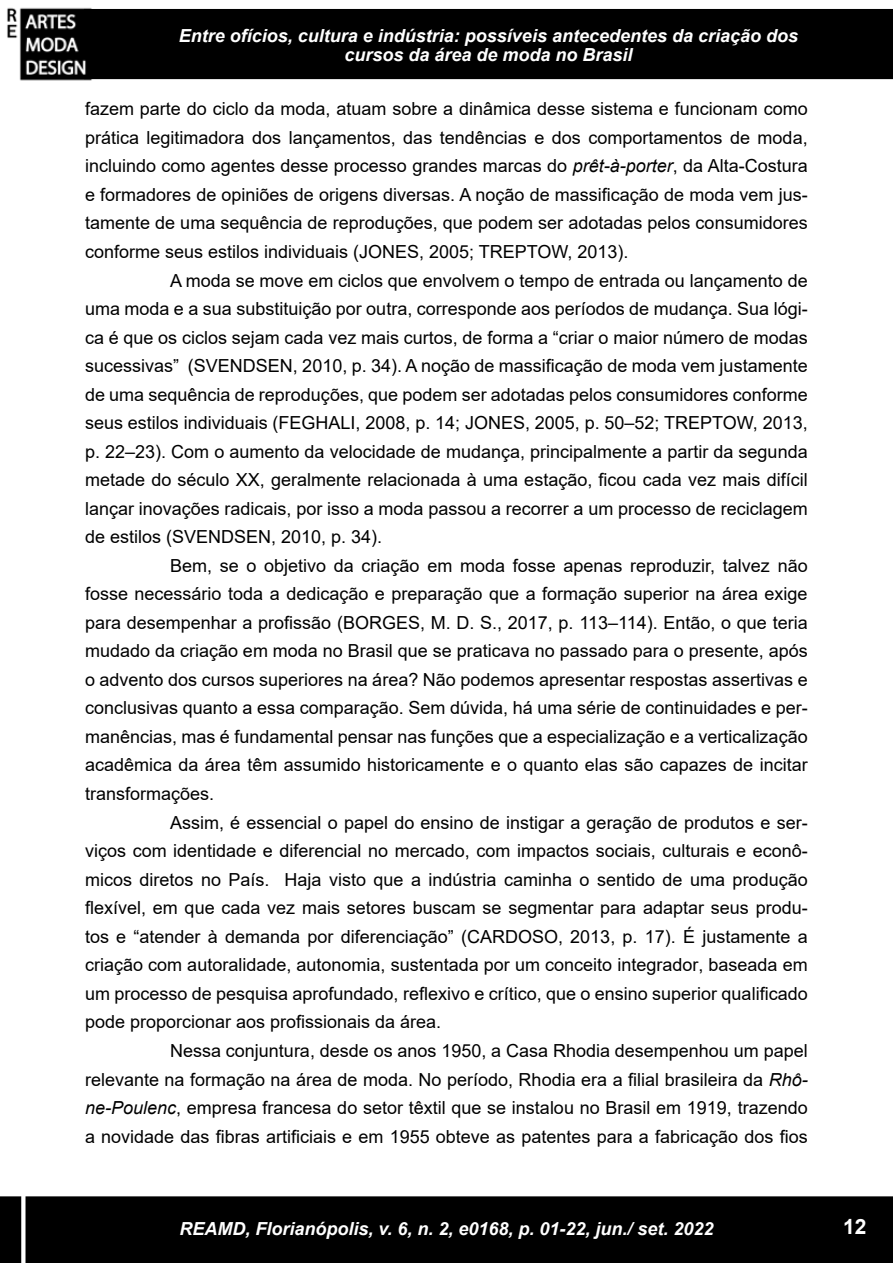
<style>
.page{position:relative;width:893px;height:1263px;background:#fff}
.page>*{position:absolute;margin:0;border:0;box-sizing:border-box;transform-origin:0 0}
.t1{font:700 21px "Arial";color:#fff}
.t2{font:18px "Arial";color:#000}
.t3{font:italic 700 18px/18.6px "Arial";color:#fff;text-align:center}
.s1{font-style:italic}
</style>
<div class="page">
<div style="left:85px;top:10px;width:807px;height:68px;background:#000"></div>
<div style="left:84px;top:9px;width:809px;height:70px;border:2px solid #000"></div>
<img style="left:7px;top:7px;width:93px;height:74px">
<div style="left:1px;top:1197px;width:891px;height:65px;background:#000"></div>
<div style="left:0;top:1196px;width:893px;height:67px;border:2px solid #000"></div>
<div style="left:21px;top:383px;width:5px;height:880px;background:#fff"></div>
<p class="t3" style="left:179px;top:27px;width:621px">Entre ofícios, cultura e indústria: possíveis antecedentes da criação dos cursos da área de moda no Brasil</p>
<p class="t2" style="left:85px;top:96px;width:724px">fazem parte do ciclo da moda, atuam sobre a dinâmica desse sistema e funcionam como</p>
<p class="t2" style="left:85px;top:125px;width:724px">prática legitimadora dos lançamentos, das tendências e dos comportamentos de moda,</p>
<p class="t2" style="left:85px;top:153px;width:724px">incluindo como agentes desse processo grandes marcas do <span class="s1">prêt-à-porter</span>, da Alta-Costura</p>
<p class="t2" style="left:85px;top:182px;width:724px">e formadores de opiniões de origens diversas. A noção de massificação de moda vem jus-</p>
<p class="t2" style="left:85px;top:210px;width:724px">tamente de uma sequência de reproduções, que podem ser adotadas pelos consumidores</p>
<p class="t2" style="left:85px;top:239px;width:545px">conforme seus estilos individuais (JONES, 2005; TREPTOW, 2013).</p>
<p class="t2" style="left:170px;top:268px;width:639px">A moda se move em ciclos que envolvem o tempo de entrada ou lançamento de</p>
<p class="t2" style="left:85px;top:296px;width:724px">uma moda e a sua substituição por outra, corresponde aos períodos de mudança. Sua lógi-</p>
<p class="t2" style="left:85px;top:325px;width:724px">ca é que os ciclos sejam cada vez mais curtos, de forma a “criar o maior número de modas</p>
<p class="t2" style="left:85px;top:353px;width:724px">sucessivas” (SVENDSEN, 2010, p. 34). A noção de massificação de moda vem justamente</p>
<p class="t2" style="left:85px;top:382px;width:724px">de uma sequência de reproduções, que podem ser adotadas pelos consumidores conforme</p>
<p class="t2" style="left:85px;top:410px;width:724px">seus estilos individuais (FEGHALI, 2008, p. 14; JONES, 2005, p. 50–52; TREPTOW, 2013,</p>
<p class="t2" style="left:85px;top:439px;width:724px">p. 22–23). Com o aumento da velocidade de mudança, principalmente a partir da segunda</p>
<p class="t2" style="left:85px;top:467px;width:724px">metade do século XX, geralmente relacionada à uma estação, ficou cada vez mais difícil</p>
<p class="t2" style="left:85px;top:496px;width:724px">lançar inovações radicais, por isso a moda passou a recorrer a um processo de reciclagem</p>
<p class="t2" style="left:85px;top:524px;width:299px">de estilos (SVENDSEN, 2010, p. 34).</p>
<p class="t2" style="left:170px;top:553px;width:639px">Bem, se o objetivo da criação em moda fosse apenas reproduzir, talvez não</p>
<p class="t2" style="left:85px;top:582px;width:724px">fosse necessário toda a dedicação e preparação que a formação superior na área exige</p>
<p class="t2" style="left:85px;top:610px;width:724px">para desempenhar a profissão (BORGES, M. D. S., 2017, p. 113–114). Então, o que teria</p>
<p class="t2" style="left:85px;top:639px;width:724px">mudado da criação em moda no Brasil que se praticava no passado para o presente, após</p>
<p class="t2" style="left:85px;top:667px;width:724px">o advento dos cursos superiores na área? Não podemos apresentar respostas assertivas e</p>
<p class="t2" style="left:85px;top:696px;width:724px">conclusivas quanto a essa comparação. Sem dúvida, há uma série de continuidades e per-</p>
<p class="t2" style="left:85px;top:724px;width:724px">manências, mas é fundamental pensar nas funções que a especialização e a verticalização</p>
<p class="t2" style="left:85px;top:753px;width:724px">acadêmica da área têm assumido historicamente e o quanto elas são capazes de incitar</p>
<p class="t2" style="left:85px;top:781px;width:131px">transformações.</p>
<p class="t2" style="left:170px;top:810px;width:639px">Assim, é essencial o papel do ensino de instigar a geração de produtos e ser-</p>
<p class="t2" style="left:85px;top:838px;width:724px">viços com identidade e diferencial no mercado, com impactos sociais, culturais e econô-</p>
<p class="t2" style="left:85px;top:867px;width:724px">micos diretos no País. Haja visto que a indústria caminha o sentido de uma produção</p>
<p class="t2" style="left:85px;top:895px;width:724px">flexível, em que cada vez mais setores buscam se segmentar para adaptar seus produ-</p>
<p class="t2" style="left:85px;top:924px;width:724px">tos e “atender à demanda por diferenciação” (CARDOSO, 2013, p. 17). É justamente a</p>
<p class="t2" style="left:85px;top:952px;width:724px">criação com autoralidade, autonomia, sustentada por um conceito integrador, baseada em</p>
<p class="t2" style="left:85px;top:981px;width:724px">um processo de pesquisa aprofundado, reflexivo e crítico, que o ensino superior qualificado</p>
<p class="t2" style="left:85px;top:1009px;width:358px">pode proporcionar aos profissionais da área.</p>
<p class="t2" style="left:170px;top:1038px;width:639px">Nessa conjuntura, desde os anos 1950, a Casa Rhodia desempenhou um papel</p>
<p class="t2" style="left:85px;top:1067px;width:724px">relevante na formação na área de moda. No período, Rhodia era a filial brasileira da <span class="s1">Rhô-</span></p>
<p class="t2" style="left:85px;top:1095px;width:724px"><span class="s1">ne-Poulenc</span>, empresa francesa do setor têxtil que se instalou no Brasil em 1919, trazendo</p>
<p class="t2" style="left:85px;top:1124px;width:724px">a novidade das fibras artificiais e em 1955 obteve as patentes para a fabricação dos fios</p>
<p class="t3" style="left:179px;top:1220px;width:536px">REAMD, Florianópolis, v. 6, n. 2, e0168, p. 01-22, jun./ set. 2022</p>
<p class="t1" style="left:843px;top:1211px;width:25px">12</p>
</div>
